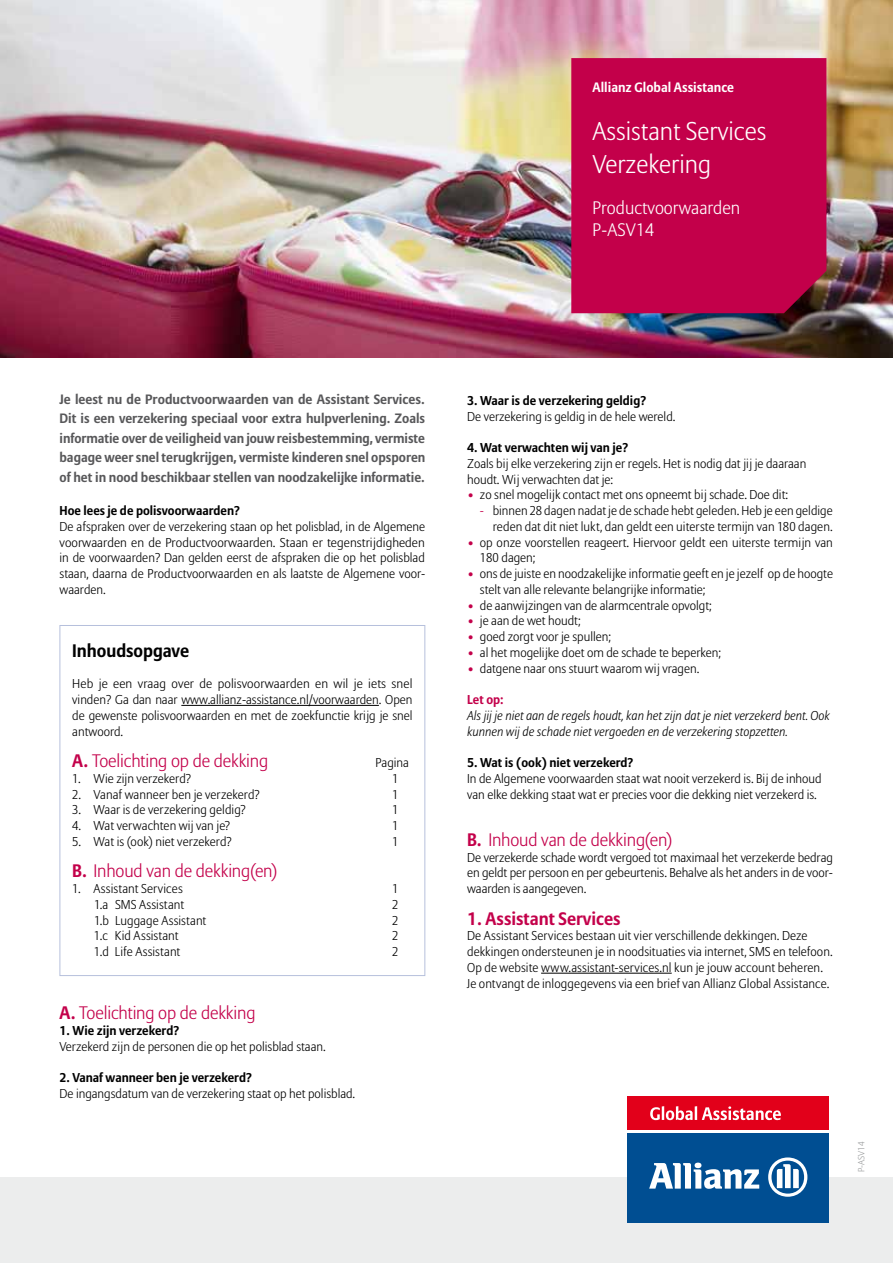
<style>
.page{position:relative;width:893px;height:1263px;background:#fff}
.page>*{position:absolute;margin:0;border:0;box-sizing:border-box;transform-origin:0 0}
.t1{font:300 25.5px/33px "Allianz Sans";color:#fff}
.t2{font:300 18px "Allianz Sans";letter-spacing:-.005em;color:#c3004a}
.t3{font:300 18px/22.5px "Allianz Sans";color:#fff}
.t4{font:700 18px "Allianz Sans";color:#c3004a}
.t5{font:700 18px "Allianz Sans";letter-spacing:-.005em;color:#000}
.t6{font:700 13.5px/19.5px "Allianz Sans";color:#58585a;text-align:justify}
.t7{font:700 13.5px "Allianz Sans";color:#fff}
.t8{font:300 12.75px/15.8px "Allianz Sans";color:#000}
.t9{font:700 12.75px "Allianz Sans";color:#000}
.t10{font:italic 300 12.75px/15.8px "Allianz Sans";color:#000}
.t11{font:700 12.75px "Allianz Sans";color:#c3004a}
.t12{font:300 9px "Allianz Sans";color:#9c9e9f}
.s1{font-weight:700}
.s2{font-weight:700;color:#c3004a}
.s3{color:#c3004a}
</style>
<div class="page">
<img style="left:0;top:0;width:893px;height:358px">
<div style="left:571px;top:58px;width:255px;height:255px;background:#c3004a"></div>
<hr style="left:181px;top:705px;width:198px;height:1px;background:#000">
<hr style="left:541px;top:973px;width:131px;height:1px;background:#000">
<div style="left:0;top:1178px;width:893px;height:85px;background:#eceded"></div>
<div style="left:627px;top:1096px;width:202px;height:34px;background:#e2001a"></div>
<div style="left:627px;top:1133px;width:202px;height:90px;background:#004e92"></div>
<svg style="left:649px;top:1162px;width:110px;height:27px"></svg>
<svg style="left:768px;top:1157px;width:39px;height:40px"></svg>
<svg style="left:650px;top:1106px;width:131px;height:14px"></svg>
<div style="left:60px;top:625px;width:365px;height:351px;border:1px solid #b6c0dc"></div>
<p class="t7" style="left:593px;top:79px;width:143px">Allianz Global Assistance</p>
<h1 class="t1" style="left:593px;top:114px;width:175px">Assistant Services<br>Verzekering</h1>
<h2 class="t3" style="left:593px;top:196px;width:149px">Productvoorwaarden<br>P-ASV14</h2>
<p class="t6" style="left:60px;top:389px;width:367px">Je leest nu de Productvoorwaarden van de Assistant Services.<br>Dit is een verzekering speciaal voor extra hulpverlening. Zoals informatie over de veiligheid van jouw reisbestemming, vermiste bagage weer snel terugkrijgen, vermiste kinderen snel opsporen of het in nood beschikbaar stellen van noodzakelijke informatie.</p>
<p class="t9" style="left:60px;top:503px;width:182px">Hoe lees je de polisvoorwaarden?</p>
<p class="t8" style="left:60px;top:518px;width:367px;text-align:justify">De afspraken over de verzekering staan op het polisblad, in de Algemene voorwaarden en de Productvoorwaarden. Staan er tegenstrijdigheden in de voorwaarden? Dan gelden eerst de afspraken die op het polisblad staan, daarna de Productvoorwaarden en als laatste de Algemene voor&shy;waarden.</p>
<h2 class="t5" style="left:72px;top:640px;width:118px">Inhoudsopgave</h2>
<p class="t8" style="left:72px;top:676px;width:342px;text-align:justify">Heb je een vraag over de polisvoorwaarden en wil je iets snel vinden? Ga dan naar www.allianz-assistance.nl/voorwaarden. Open de gewenste polisvoorwaarden en met de zoekfunctie krijg je snel antwoord.</p>
<h2 class="t2" style="left:72px;top:750px;width:197px"><span class="s1">A.</span> Toelichting op de dekking</h2>
<p class="t8" style="left:375px;top:755px;width:35px">Pagina</p>
<p class="t8" style="left:72px;top:770px;width:121px">1. Wie zijn verzekerd?</p>
<p class="t8" style="left:392px;top:770px;width:8px">1</p>
<p class="t8" style="left:72px;top:786px;width:189px">2. Vanaf wanneer ben je verzekerd?</p>
<p class="t8" style="left:392px;top:786px;width:8px">1</p>
<p class="t8" style="left:72px;top:802px;width:175px">3. Waar is de verzekering geldig?</p>
<p class="t8" style="left:392px;top:802px;width:8px">1</p>
<p class="t8" style="left:72px;top:818px;width:160px">4. Wat verwachten wij van je?</p>
<p class="t8" style="left:392px;top:818px;width:8px">1</p>
<p class="t8" style="left:72px;top:833px;width:161px">5. Wat is (ook) niet verzekerd?</p>
<p class="t8" style="left:392px;top:833px;width:8px">1</p>
<h2 class="t2" style="left:72px;top:860px;width:207px"><span class="s1">B.</span> Inhoud van de dekking(en)</h2>
<p class="t8" style="left:72px;top:881px;width:112px">1. Assistant Services</p>
<p class="t8" style="left:392px;top:881px;width:8px">1</p>
<p class="t8" style="left:94px;top:896px;width:92px">1.a SMS Assistant</p>
<p class="t8" style="left:392px;top:896px;width:8px">2</p>
<p class="t8" style="left:94px;top:912px;width:114px">1.b Luggage Assistant</p>
<p class="t8" style="left:392px;top:912px;width:8px">2</p>
<p class="t8" style="left:94px;top:928px;width:86px">1.c Kid Assistant</p>
<p class="t8" style="left:392px;top:928px;width:8px">2</p>
<p class="t8" style="left:94px;top:944px;width:88px">1.d Life Assistant</p>
<p class="t8" style="left:392px;top:944px;width:8px">2</p>
<h2 class="t2" style="left:60px;top:1002px;width:197px"><span class="s1">A.</span> Toelichting op de dekking</h2>
<p class="t9" style="left:60px;top:1023px;width:121px">1. Wie zijn verzekerd?</p>
<p class="t8" style="left:60px;top:1038px;width:268px">Verzekerd zijn de personen die op het polisblad staan.</p>
<p class="t9" style="left:60px;top:1070px;width:194px">2. Vanaf wanneer ben je verzekerd?</p>
<p class="t8" style="left:60px;top:1085px;width:297px">De ingangsdatum van de verzekering staat op het polisblad.</p>
<p class="t9" style="left:467px;top:393px;width:181px">3. Waar is de verzekering geldig?</p>
<p class="t8" style="left:467px;top:408px;width:210px">De verzekering is geldig in de hele wereld.</p>
<p class="t9" style="left:467px;top:440px;width:163px">4. Wat verwachten wij van je?</p>
<p class="t8" style="left:467px;top:455px;width:341px">Zoals bij elke verzekering zijn er regels. Het is nodig dat jij je daaraan houdt. Wij verwachten dat je:</p>
<p class="t8" style="left:467px;top:487px;width:322px"><span class="s2">•</span> zo snel mogelijk contact met ons opneemt bij schade. Doe dit:</p>
<p class="t8" style="left:480px;top:503px;width:354px;text-align:right"><span class="s3">-</span> binnen 28 dagen nadat je de schade hebt geleden. Heb je een geldige reden dat dit niet lukt, dan geldt een uiterste termijn van 180 dagen.</p>
<p class="t8" style="left:480px;top:534px;width:355px;text-indent:-13px"><span class="s2">•</span> op onze voorstellen reageert. Hiervoor geldt een uiterste termijn van<br>180 dagen;</p>
<p class="t8" style="left:480px;top:566px;width:355px;text-indent:-13px"><span class="s2">•</span> ons de juiste en noodzakelijke informatie geeft en je jezelf op de hoogte stelt van alle relevante belangrijke informatie;</p>
<p class="t8" style="left:467px;top:597px;width:246px"><span class="s2">•</span> de aanwijzingen van de alarmcentrale opvolgt;</p>
<p class="t8" style="left:467px;top:613px;width:115px"><span class="s2">•</span> je aan de wet houdt;</p>
<p class="t8" style="left:467px;top:629px;width:145px"><span class="s2">•</span> goed zorgt voor je spullen;</p>
<p class="t8" style="left:467px;top:644px;width:255px"><span class="s2">•</span> al het mogelijke doet om de schade te beperken;</p>
<p class="t8" style="left:467px;top:660px;width:234px"><span class="s2">•</span> datgene naar ons stuurt waarom wij vragen.</p>
<p class="t11" style="left:467px;top:692px;width:38px">Let op:</p>
<p class="t10" style="left:467px;top:707px;width:364px">Als jij je niet aan de regels houdt, kan het zijn dat je niet verzekerd bent. Ook kunnen wij de schade niet vergoeden en de verzekering stopzetten.</p>
<p class="t9" style="left:467px;top:755px;width:168px">5. Wat is (ook) niet verzekerd?</p>
<p class="t8" style="left:467px;top:770px;width:356px">In de Algemene voorwaarden staat wat nooit verzekerd is. Bij de inhoud van elke dekking staat wat er precies voor die dekking niet verzekerd is.</p>
<h2 class="t2" style="left:467px;top:829px;width:207px"><span class="s1">B.</span> Inhoud van de dekking(en)</h2>
<p class="t8" style="left:467px;top:849px;width:367px;text-align:justify">De verzekerde schade wordt vergoed tot maximaal het verzekerde bedrag en geldt per persoon en per gebeurtenis. Behalve als het anders in de voor&shy;waarden is aangegeven.</p>
<h2 class="t4" style="left:467px;top:907px;width:155px">1. Assistant Services</h2>
<p class="t8" style="left:467px;top:928px;width:367px">De Assistant Services bestaan uit vier verschillende dekkingen. Deze dekkingen ondersteunen je in noodsituaties via internet, SMS en telefoon.<br>Op de website www.assistant-services.nl kun je jouw account beheren.<br>Je ontvangt de inloggegevens via een brief van Allianz Global Assistance.</p>
<p class="t12" style="left:856px;top:1172px;width:32px;rotate:-90deg">P-ASV14</p>
</div>
